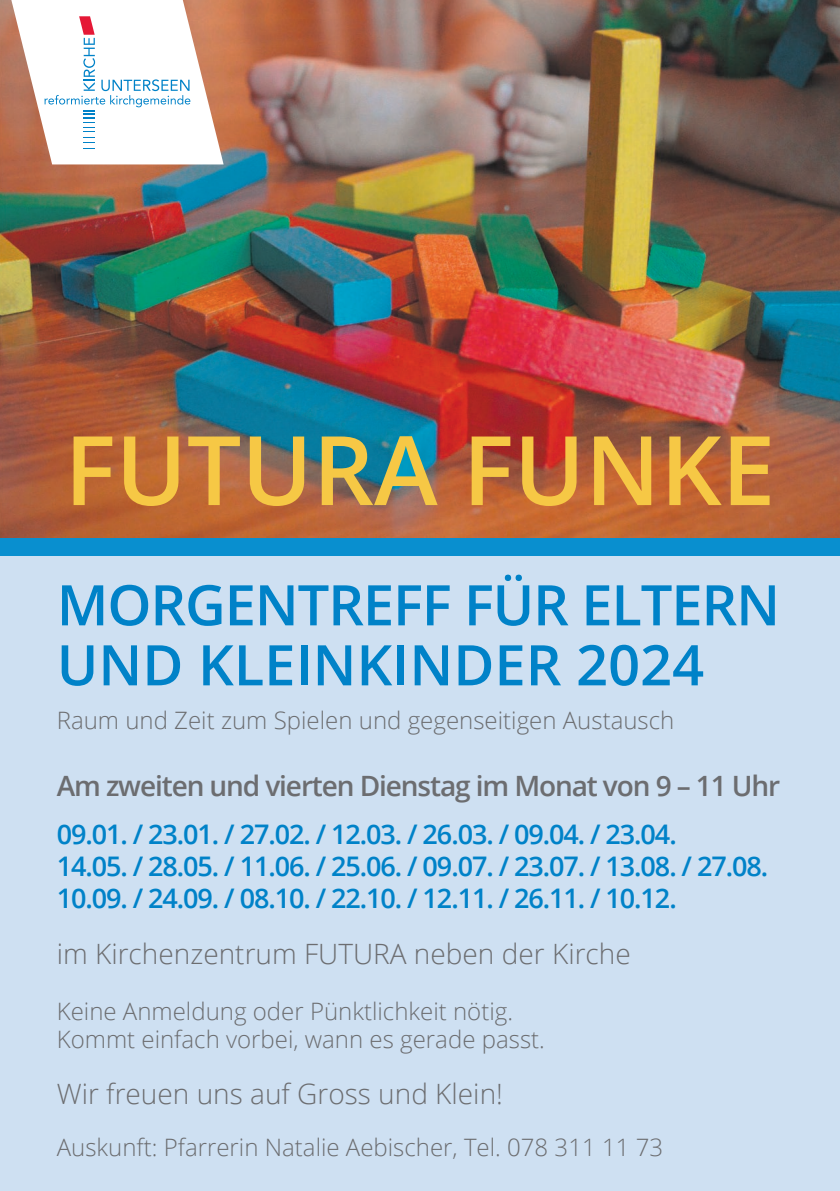
<style>
.page{position:relative;width:840px;height:1191px;background:#fff}
.page>*{position:absolute;margin:0;border:0;box-sizing:border-box;transform-origin:0 0}
.t1{font:600 96px "Open Sans";color:#f6c845}
.t2{font:600 56px/60px "Open Sans";letter-spacing:-.02em;color:#0082c8}
.t3{font:300 28px "Open Sans";color:#6c6d70}
.t4{font:600 28px "Open Sans";letter-spacing:-.04em;color:#6c6d70}
.t5{font:600 27px/32px "Open Sans";letter-spacing:-.04em;color:#0082c8}
.t6{font:300 24px/28px "Open Sans";color:#6c6d70}
</style>
<div class="page">
<div style="left:0;top:11px;width:839px;height:1180px;background:#cee0f2"></div>
<img style="left:0;top:0;width:839px;height:539px">
<div style="left:0;top:539px;width:839px;height:17px;background:#098fcf"></div>
<svg style="left:11px;top:0;width:212px;height:164px;background:#ebe0dc"></svg>
<h1 class="t1" style="left:64px;top:404px;width:712px">FUTURA FUNKE</h1>
<h2 class="t2" style="left:57px;top:574px;width:724px">MORGENTREFF FÜR ELTERN<br>UND KLEINKINDER 2024</h2>
<p class="t6" style="left:57px;top:706px;width:618px">Raum und Zeit zum Spielen und gegenseitigen Austausch</p>
<p class="t4" style="left:57px;top:766px;width:724px">Am zweiten und vierten Dienstag im Monat von 9 – 11 Uhr</p>
<p class="t5" style="left:57px;top:817px;width:712px">09.01. / 23.01. / 27.02. / 12.03. / 26.03. / 09.04. / 23.04.<br>14.05. / 28.05. / 11.06. / 25.06. / 09.07. / 23.07. / 13.08. / 27.08.<br>10.09. / 24.09. / 08.10. / 22.10. / 12.11. / 26.11. / 10.12.</p>
<p class="t3" style="left:57px;top:934px;width:575px">im Kirchenzentrum FUTURA neben der Kirche</p>
<p class="t6" style="left:57px;top:996px;width:489px">Keine Anmeldung oder Pünktlichkeit nötig.<br>Kommt einfach vorbei, wann es gerade passt.</p>
<p class="t3" style="left:57px;top:1074px;width:447px">Wir freuen uns auf Gross und Klein!</p>
<p class="t6" style="left:57px;top:1132px;width:607px">Auskunft: Pfarrerin Natalie Aebischer, Tel. 078 311 11 73</p>
</div>
